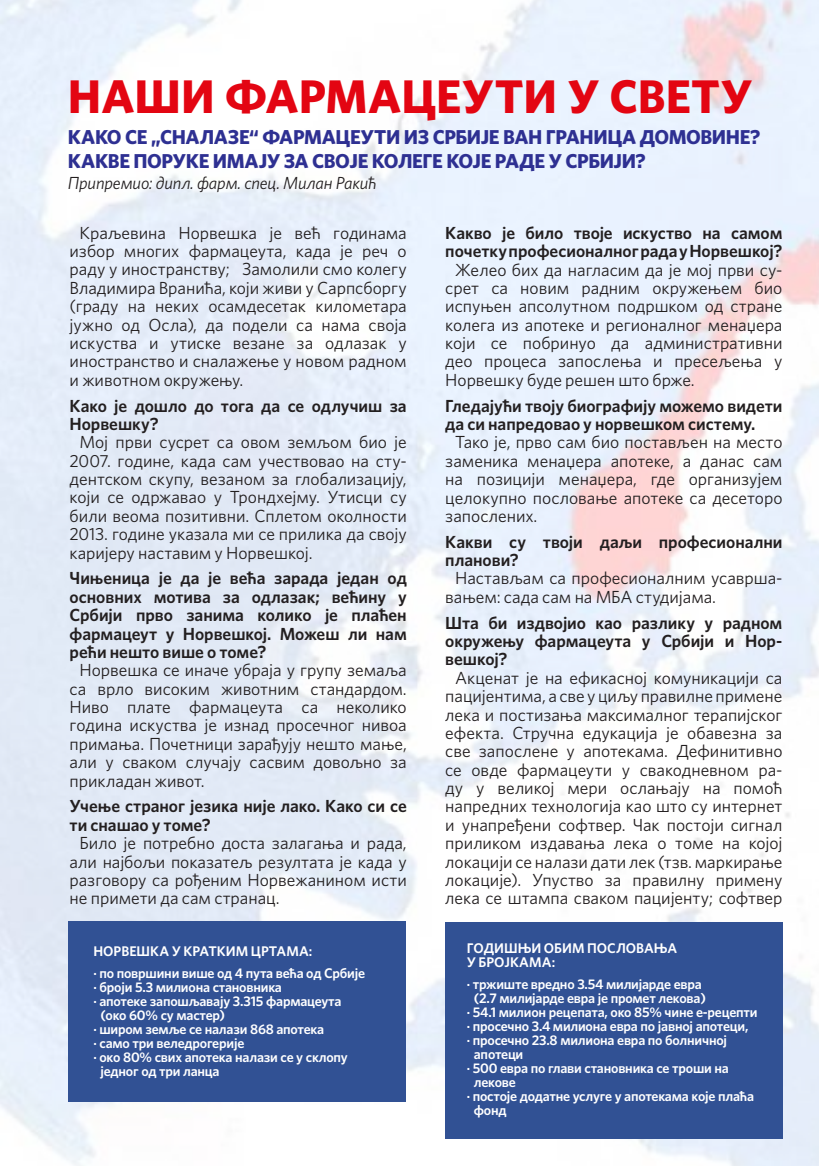
<style>
.page{position:relative;width:819px;height:1166px;background:#fff}
.page>*{position:absolute;margin:0;border:0;box-sizing:border-box;transform-origin:0 0}
.t1{font:700 47.25px "Whitney";color:#e30512}
.t2{font:700 20.12px/24.5px "Whitney";letter-spacing:-.02em;color:#2e3092}
.t3{font:17.5px/18.4px "Whitney";color:#231f20;text-align:justify}
.t4{font:600 17.5px/18.4px "Whitney";letter-spacing:-.005em;color:#231f20}
.t5{font:italic 17.5px "Whitney";letter-spacing:-.01em;color:#231f20}
.t6{font:600 14px/21.5px "Whitney";letter-spacing:-.015em;color:#fff}
</style>
<div class="page">
<img style="left:0;top:0;width:819px;height:1166px">
<div style="left:68px;top:921px;width:337px;height:180px;background:#315194"></div>
<div style="left:445px;top:922px;width:337px;height:217px;background:#315194"></div>
<h1 class="t1" style="left:68px;top:65px;width:685px">НАШИ ФАРМАЦЕУТИ У СВЕТУ</h1>
<p class="t2" style="left:68px;top:124px;width:694px">КАКО СЕ „СНАЛАЗЕ“ ФАРМАЦЕУТИ ИЗ СРБИЈЕ ВАН ГРАНИЦА ДОМОВИНЕ?<br>КАКВЕ ПОРУКЕ ИМАЈУ ЗА СВОЈЕ КОЛЕГЕ КОЈЕ РАДЕ У СРБИЈИ?</p>
<p class="t5" style="left:68px;top:172px;width:310px">Припремио: дипл. фарм. спец. Милан Ракић</p>
<p class="t4" style="left:445px;top:223px;width:339px">Какво је било твоје искуство на самом почетку професионалног рада у Норвешкој?</p>
<p class="t3" style="left:445px;top:260px;width:339px;text-indent:10px">Желео бих да нагласим да је мој први су&shy;срет са новим радним окружењем био испуњен апсолутном подршком од стране колега из апотеке и регионалног менаџера који се побринуо да административни део процеса запослења и пресељења у Норвешку буде решен што брже.</p>
<p class="t4" style="left:445px;top:396px;width:338px">Гледајући твоју биографију можемо видети да си напредовао у норвешком систему.</p>
<p class="t3" style="left:445px;top:433px;width:339px;text-indent:10px">Тако је, прво сам био постављен на место заменика менаџера апотеке, а данас сам на позицији менаџера, где организујем целокупно пословање апотеке са десеторо запослених.</p>
<p class="t4" style="left:445px;top:532px;width:338px">Какви су твоји даљи професионални планови?</p>
<p class="t3" style="left:445px;top:569px;width:338px;text-indent:10px">Настављам са професионалним усаврша&shy;вањем: сада сам на МБА студијама.</p>
<p class="t4" style="left:445px;top:613px;width:339px;text-align:justify">Шта би издвојио као разлику у радном окружењу фармацеута у Србији и Нор&shy;вешкој?</p>
<p class="t3" style="left:445px;top:668px;width:339px;text-align:center">Акценат је на ефикасној комуникацији са пацијентима, а све у циљу правилне примене лека и постизања максималног терапијског ефекта. Стручна едукација је обавезна за све запослене у апотекама. Дефинитивно се овде фармацеути у свакодневном ра&shy;ду у великој мери ослањају на помоћ напредних технологија као што су интернет и унапређени софтвер. Чак постоји сигнал приликом издавања лека о томе на којој локацији се налази дати лек (тзв. маркирање локације). Упуство за правилну примену лека се штампа сваком пацијенту; софтвер</p>
<p class="t3" style="left:70px;top:223px;width:339px;text-indent:10px">Краљевина Норвешка је већ годинама избор многих фармацеута, када је реч о раду у иностранству; Замолили смо колегу Владимира Вранића, који живи у Сарпсборгу (граду на неких осамдесетак километара јужно од Осла), да подели са нама своја искуства и утиске везане за одлазак у иностранство и сналажење у новом радном и животном окружењу.</p>
<p class="t4" style="left:70px;top:396px;width:338px">Како је дошло до тога да се одлучиш за<br>Норвешку?</p>
<p class="t3" style="left:70px;top:433px;width:339px;text-indent:10px">Мој први сусрет са овом земљом био је 2007. године, када сам учествовао на сту&shy;дентском скупу, везаном за глобализацију, који се одржавао у Трондхејму. Утисци су били веома позитивни. Сплетом околности 2013. године указала ми се прилика да своју каријеру наставим у Норвешкој.</p>
<p class="t4" style="left:70px;top:569px;width:339px;text-align:justify">Чињеница је да је већа зарада један од основних мотива за одлазак; већину у Србији прво занима колико је плаћен фармацеут у Норвешкој. Можеш ли нам рећи нешто више о томе?</p>
<p class="t3" style="left:70px;top:660px;width:339px;text-indent:10px">Норвешка се иначе убраја у групу земаља са врло високим животним стандардом.<br>Ниво плате фармацеута са неколико година искуства је изнад просечног нивоа примања. Почетници зарађују нешто мање, али у сваком случају сасвим довољно за прикладан живот.</p>
<p class="t4" style="left:70px;top:797px;width:339px">Учење страног језика није лако. Како си се ти снашао у томе?</p>
<p class="t3" style="left:70px;top:833px;width:339px;text-indent:10px">Било је потребно доста залагања и рада, али најбољи показатељ резултата је када у разговору са рођеним Норвежанином исти не примети да сам странац.</p>
<p class="t6" style="left:93px;top:940px;width:273px">НОРВЕШКА У КРАТКИМ ЦРТАМА:<br>· по површини више од 4 пута већа од Србије</p>
<p class="t6" style="left:93px;top:976px;width:190px">· броји 5.3 милиона становника</p>
<p class="t6" style="left:93px;top:990px;width:249px">· апотеке запошљавају 3.315 фармацеута</p>
<p class="t6" style="left:100px;top:1004px;width:126px">(око 60% су мастер)</p>
<p class="t6" style="left:93px;top:1018px;width:232px">· широм земље се налази 868 апотека</p>
<p class="t6" style="left:93px;top:1032px;width:152px">· само три веледрогерије</p>
<p class="t6" style="left:93px;top:1046px;width:256px">· око 80% свих апотека налази се у склопу</p>
<p class="t6" style="left:100px;top:1060px;width:121px">једног од три ланца</p>
<p class="t6" style="left:467px;top:941px;width:212px;line-height:14px">ГОДИШЊИ ОБИМ ПОСЛОВАЊА<br>У БРОЈКАМА:</p>
<p class="t6" style="left:467px;top:972px;width:236px">· тржиште вредно 3.54 милијарде евра</p>
<p class="t6" style="left:474px;top:986px;width:234px">(2.7 милијарде евра је промет лекова)</p>
<p class="t6" style="left:467px;top:1000px;width:292px">· 54.1 милион рецепата, око 85% чине е-рецепти</p>
<p class="t6" style="left:467px;top:1014px;width:283px">· просечно 3.4 милиона евра по јавној апотеци,</p>
<p class="t6" style="left:467px;top:1028px;width:262px">· просечно 23.8 милиона евра по болничној</p>
<p class="t6" style="left:474px;top:1042px;width:51px">апотеци</p>
<p class="t6" style="left:467px;top:1056px;width:263px">· 500 евра по глави становника се троши на</p>
<p class="t6" style="left:474px;top:1070px;width:43px">лекове</p>
<p class="t6" style="left:467px;top:1084px;width:289px">· постоје додатне услуге у апотекама које плаћа</p>
<p class="t6" style="left:474px;top:1098px;width:34px">фонд</p>
</div>
